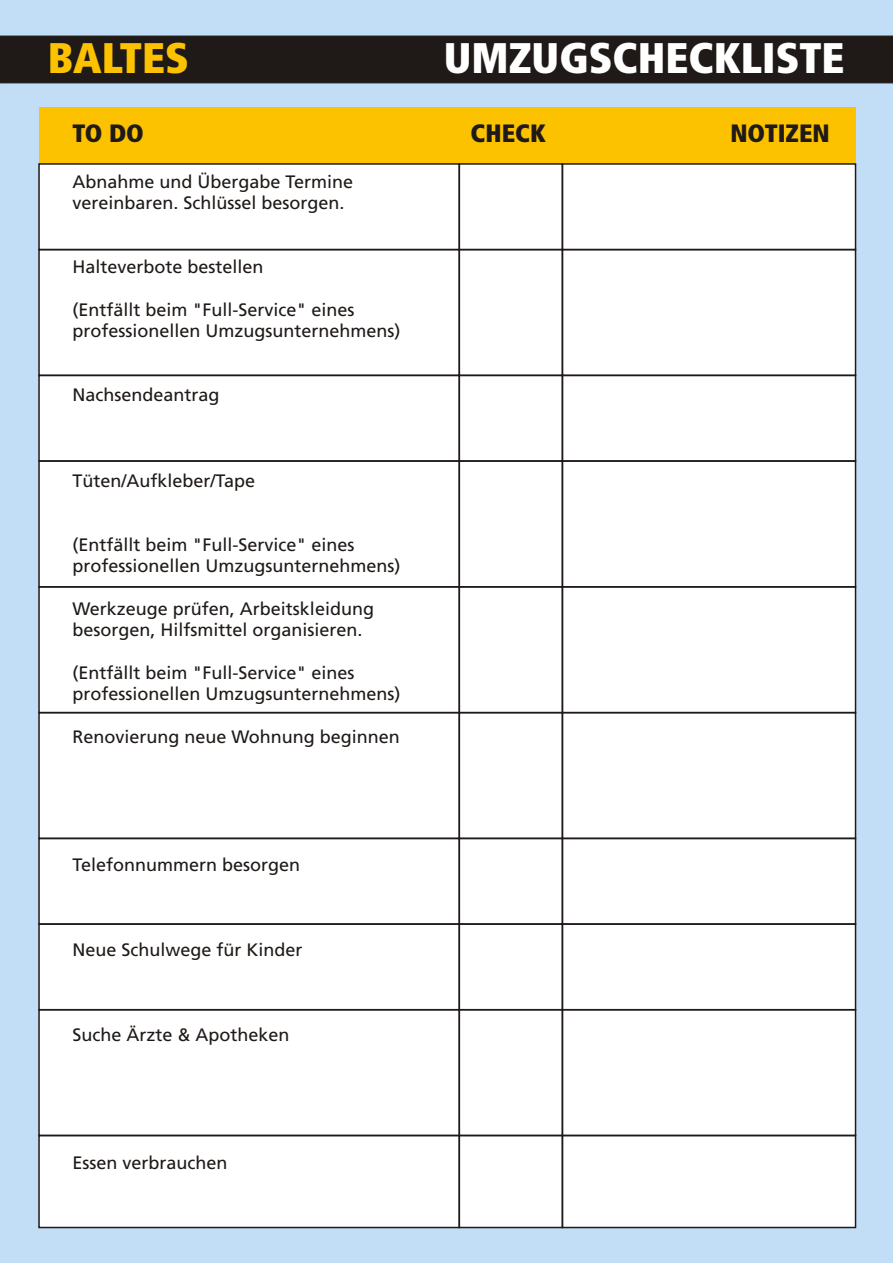
<style>
.page{position:relative;width:893px;height:1263px;background:#c2def7}
.page>*{position:absolute;margin:0;border:0;box-sizing:border-box;transform-origin:0 0}
.t1{font:900 condensed 42.75px "Frutiger LT";color:#fff}
.t2{font:900 condensed 42.75px "Frutiger LT";color:#fcc200}
.t3{font:900 condensed 25.05px "Frutiger LT";color:#1f1a17}
.t4{font:18px/21.3px "Frutiger LT";color:#1f1a17}
</style>
<div class="page">
<div style="left:39px;top:108px;width:816px;height:63px;background:#fcc200"></div>
<div style="left:39px;top:164px;width:816px;height:1062px;background:#fff"></div>
<div style="left:38px;top:163px;width:422px;height:87px;border:2px solid #1f1a17"></div>
<div style="left:459px;top:163px;width:104px;height:87px;border:2px solid #1f1a17"></div>
<div style="left:562px;top:163px;width:294px;height:87px;border:2px solid #1f1a17"></div>
<div style="left:38px;top:923px;width:422px;height:87px;border:2px solid #1f1a17"></div>
<div style="left:459px;top:923px;width:104px;height:87px;border:2px solid #1f1a17"></div>
<div style="left:562px;top:923px;width:294px;height:87px;border:2px solid #1f1a17"></div>
<div style="left:38px;top:1135px;width:422px;height:93px;border:2px solid #1f1a17"></div>
<div style="left:459px;top:1135px;width:104px;height:93px;border:2px solid #1f1a17"></div>
<div style="left:562px;top:1135px;width:294px;height:93px;border:2px solid #1f1a17"></div>
<div style="left:38px;top:249px;width:422px;height:127px;border:2px solid #1f1a17"></div>
<div style="left:459px;top:249px;width:104px;height:127px;border:2px solid #1f1a17"></div>
<div style="left:562px;top:249px;width:294px;height:127px;border:2px solid #1f1a17"></div>
<div style="left:38px;top:460px;width:422px;height:128px;border:2px solid #1f1a17"></div>
<div style="left:459px;top:460px;width:104px;height:128px;border:2px solid #1f1a17"></div>
<div style="left:562px;top:460px;width:294px;height:128px;border:2px solid #1f1a17"></div>
<div style="left:38px;top:586px;width:422px;height:127px;border:2px solid #1f1a17"></div>
<div style="left:459px;top:586px;width:104px;height:127px;border:2px solid #1f1a17"></div>
<div style="left:562px;top:586px;width:294px;height:127px;border:2px solid #1f1a17"></div>
<div style="left:38px;top:712px;width:422px;height:127px;border:2px solid #1f1a17"></div>
<div style="left:459px;top:712px;width:104px;height:127px;border:2px solid #1f1a17"></div>
<div style="left:562px;top:712px;width:294px;height:127px;border:2px solid #1f1a17"></div>
<div style="left:38px;top:1009px;width:422px;height:127px;border:2px solid #1f1a17"></div>
<div style="left:459px;top:1009px;width:104px;height:127px;border:2px solid #1f1a17"></div>
<div style="left:562px;top:1009px;width:294px;height:127px;border:2px solid #1f1a17"></div>
<div style="left:0;top:36px;width:893px;height:47px;background:#1f1a17"></div>
<h1 class="t2" style="left:48px;top:41px;width:143px">BALTES</h1>
<h1 class="t1" style="left:444px;top:41px;width:402px">UMZUGSCHECKLISTE</h1>
<h2 class="t3" style="left:72px;top:123px;width:73px">TO DO</h2>
<h2 class="t3" style="left:471px;top:123px;width:77px">CHECK</h2>
<h2 class="t3" style="left:730px;top:123px;width:101px">NOTIZEN</h2>
<p class="t4" style="left:72px;top:173px;width:282px">Abnahme und Übergabe Termine vereinbaren. Schlüssel besorgen.</p>
<p class="t4" style="left:72px;top:258px;width:193px">Halteverbote bestellen</p>
<p class="t4" style="left:72px;top:301px;width:330px">(Entfällt beim "Full-Service" eines professionellen Umzugsunternehmens)</p>
<p class="t4" style="left:72px;top:386px;width:149px">Nachsendeantrag</p>
<p class="t4" style="left:72px;top:471px;width:184px">Tüten/Aufkleber/Tape</p>
<p class="t4" style="left:72px;top:535px;width:330px">(Entfällt beim "Full-Service" eines professionellen Umzugsunternehmens)</p>
<p class="t4" style="left:72px;top:599px;width:303px">Werkzeuge prüfen, Arbeitskleidung besorgen, Hilfsmittel organisieren.</p>
<p class="t4" style="left:72px;top:663px;width:330px">(Entfällt beim "Full-Service" eines professionellen Umzugsunternehmens)</p>
<p class="t4" style="left:72px;top:727px;width:329px">Renovierung neue Wohnung beginnen</p>
<p class="t4" style="left:72px;top:855px;width:229px">Telefonnummern besorgen</p>
<p class="t4" style="left:72px;top:940px;width:232px">Neue Schulwege für Kinder</p>
<p class="t4" style="left:72px;top:1026px;width:219px">Suche Ärzte &amp; Apotheken</p>
<p class="t4" style="left:72px;top:1154px;width:157px">Essen verbrauchen</p>
</div>
